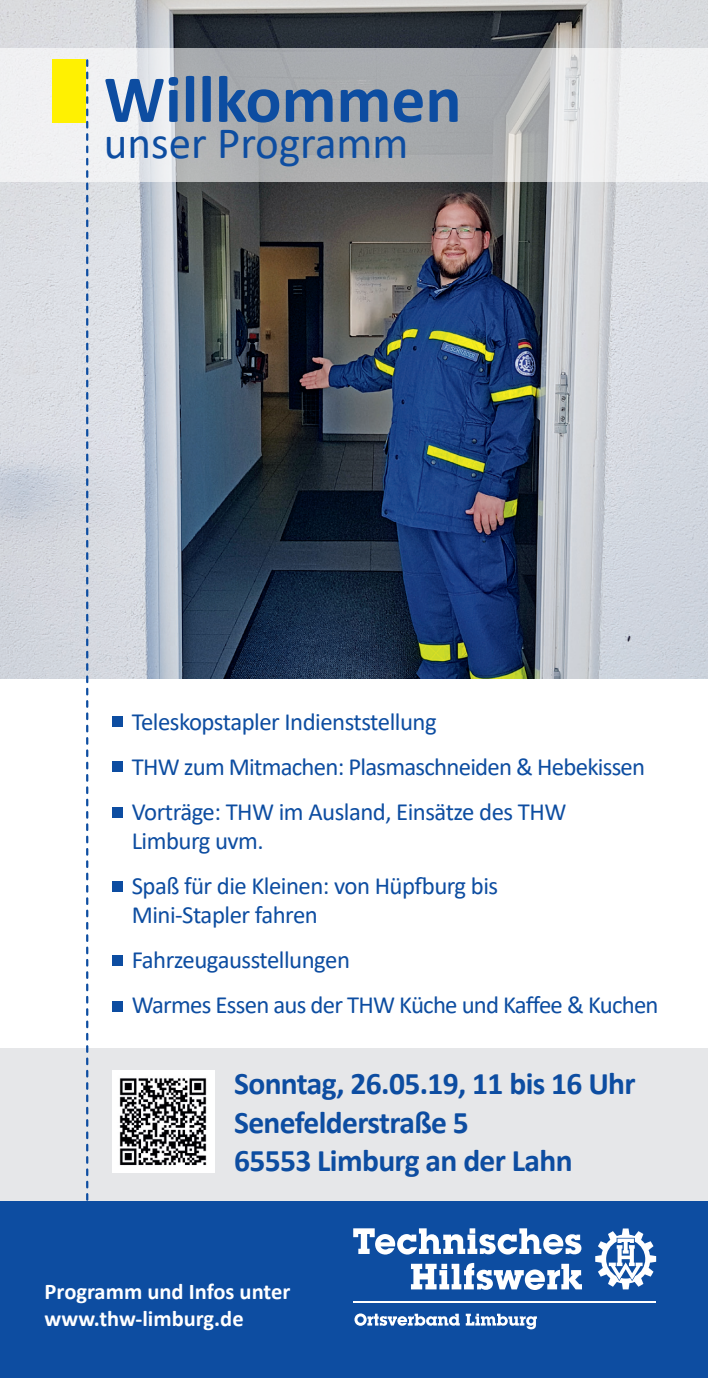
<style>
.page{position:relative;width:708px;height:1378px;background:#fff}
.page>*{position:absolute;margin:0;border:0;box-sizing:border-box;transform-origin:0 0}
.t1{font:700 67.5px "Calibri";color:#0d4da1}
.t2{font:45px "Calibri";color:#0d4da1}
.t3{font:700 31.5px/38.2px "Calibri";letter-spacing:-.02em;color:#0d4da1}
.t4{font:24.75px/45px "Calibri";letter-spacing:-.02em;color:#0d4da1}
.t5{font:700 22.5px/27px "Calibri";color:#fff}
</style>
<div class="page">
<img style="left:0;top:0;width:708px;height:678px">
<svg style="left:0;top:48px;width:708px;height:133px"></svg>
<div style="left:0;top:1048px;width:708px;height:165px;background:#e6e7e9"></div>
<div style="left:112px;top:761px;width:11px;height:10px;background:#0d4da1"></div>
<div style="left:112px;top:716px;width:11px;height:11px;background:#0d4da1"></div>
<div style="left:112px;top:807px;width:11px;height:11px;background:#0d4da1"></div>
<div style="left:112px;top:881px;width:11px;height:11px;background:#0d4da1"></div>
<div style="left:112px;top:955px;width:11px;height:11px;background:#0d4da1"></div>
<div style="left:112px;top:1001px;width:11px;height:10px;background:#0d4da1"></div>
<div style="left:52px;top:59px;width:34px;height:63px;background:#fff101"></div>
<div style="left:0;top:1201px;width:708px;height:177px;background:#0d4da1"></div>
<svg style="left:411px;top:1263px;width:171px;height:27px"></svg>
<svg style="left:353px;top:1228px;width:228px;height:26px"></svg>
<svg style="left:595px;top:1228px;width:61px;height:61px"></svg>
<hr style="left:353px;top:1301px;width:303px;height:1px;background:#fff">
<svg style="left:354px;top:1313px;width:106px;height:12px"></svg>
<svg style="left:466px;top:1313px;width:71px;height:16px"></svg>
<svg style="left:86px;top:60px;width:2px;height:1141px"></svg>
<img style="left:112px;top:1070px;width:102px;height:102px">
<h1 class="t1" style="left:104px;top:52px;width:359px">Willkommen</h1>
<h2 class="t2" style="left:104px;top:112px;width:306px">unser Programm</h2>
<p class="t4" style="left:132px;top:698px;width:515px">Teleskopstapler Indienststellung<br>THW zum Mitmachen: Plasmaschneiden &amp; Hebekissen<br>Vorträge: THW im Ausland, Einsätze des THW</p>
<p class="t4" style="left:132px;top:818px;width:368px">Limburg uvm.<br>Spaß für die Kleinen: von Hüpfburg bis</p>
<p class="t4" style="left:132px;top:892px;width:528px">Mini-Stapler fahren<br>Fahrzeugausstellungen<br>Warmes Essen aus der THW Küche und Kaffee &amp; Kuchen</p>
<p class="t3" style="left:234px;top:1064px;width:403px">Sonntag, 26.05.19, 11 bis 16 Uhr<br>Senefelderstraße 5<br>65553 Limburg an der Lahn</p>
<p class="t5" style="left:45px;top:1278px;width:247px">Programm und Infos unter www.thw-limburg.de</p>
</div>
